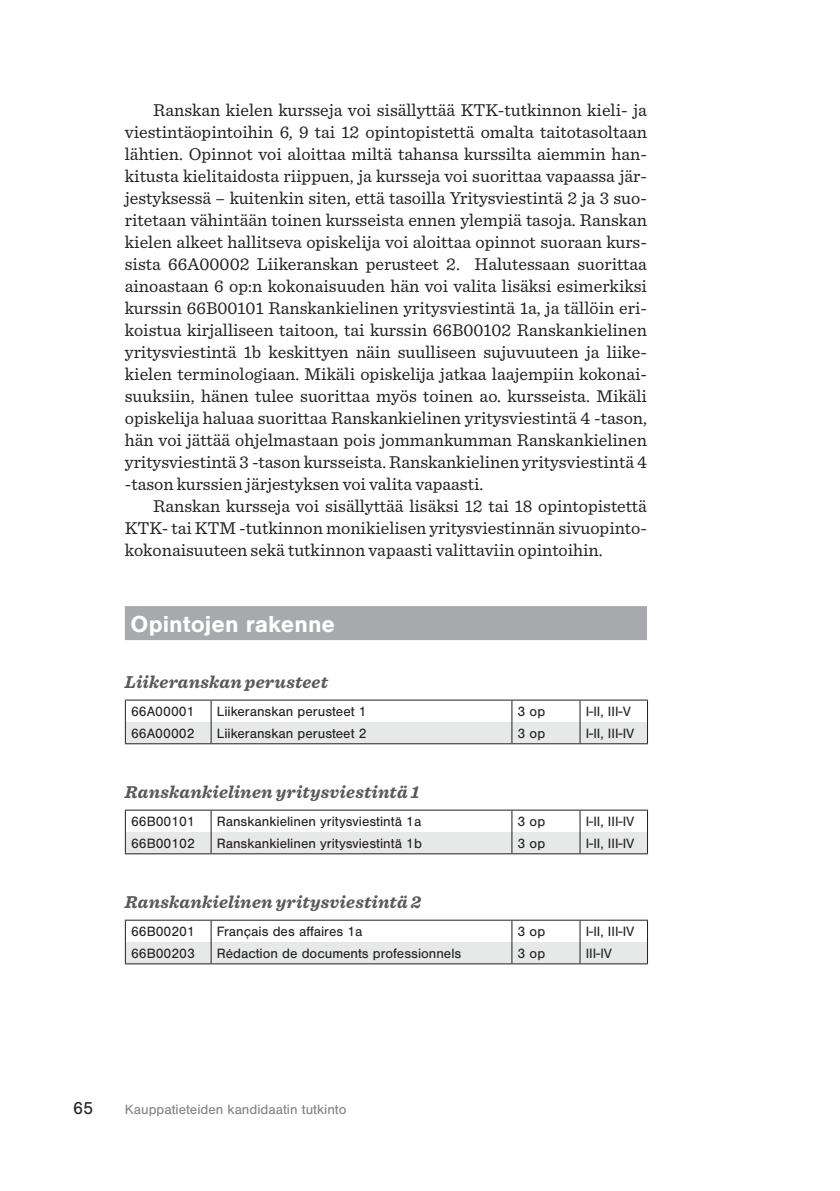
<style>
.page{position:relative;width:840px;height:1191px;background:#fff}
.page>*{position:absolute;margin:0;border:0;box-sizing:border-box;transform-origin:0 0}
.t1{font:700 24px "Nimbus San";color:#fff}
.t2{font:18px/22px "Sentinel";color:#231f20;text-align:justify}
.t3{font:italic 700 18px "Sentinel";letter-spacing:.01em;color:#58595b}
.t4{font:18px "Nimbus San";color:#231f20}
.t5{font:14px "Nimbus San";color:#231f20}
.t6{font:14px "Nimbus San";color:#808285}
</style>
<div class="page">
<div style="left:125px;top:606px;width:521px;height:34px;background:#a7a9ac"></div>
<hr style="left:125px;top:699px;width:86px;height:1px;background:#231f20">
<hr style="left:211px;top:699px;width:300px;height:1px;background:#231f20">
<hr style="left:511px;top:699px;width:68px;height:1px;background:#231f20">
<hr style="left:579px;top:699px;width:68px;height:1px;background:#231f20">
<svg style="left:125px;top:700px;width:522px;height:43px"></svg>
<hr style="left:125px;top:743px;width:86px;height:1px;background:#231f20">
<hr style="left:211px;top:743px;width:300px;height:1px;background:#231f20">
<hr style="left:511px;top:743px;width:68px;height:1px;background:#231f20">
<hr style="left:579px;top:743px;width:68px;height:1px;background:#231f20">
<hr style="left:125px;top:809px;width:86px;height:1px;background:#231f20">
<hr style="left:211px;top:809px;width:300px;height:1px;background:#231f20">
<hr style="left:511px;top:809px;width:68px;height:1px;background:#231f20">
<hr style="left:579px;top:809px;width:68px;height:1px;background:#231f20">
<svg style="left:125px;top:810px;width:522px;height:43px"></svg>
<hr style="left:125px;top:853px;width:86px;height:1px;background:#231f20">
<hr style="left:211px;top:853px;width:300px;height:1px;background:#231f20">
<hr style="left:511px;top:853px;width:68px;height:1px;background:#231f20">
<hr style="left:579px;top:853px;width:68px;height:1px;background:#231f20">
<hr style="left:125px;top:919px;width:86px;height:1px;background:#231f20">
<hr style="left:211px;top:919px;width:300px;height:1px;background:#231f20">
<hr style="left:511px;top:919px;width:68px;height:1px;background:#231f20">
<hr style="left:579px;top:919px;width:68px;height:1px;background:#231f20">
<svg style="left:125px;top:920px;width:522px;height:43px"></svg>
<hr style="left:125px;top:963px;width:86px;height:1px;background:#231f20">
<hr style="left:211px;top:963px;width:300px;height:1px;background:#231f20">
<hr style="left:511px;top:963px;width:68px;height:1px;background:#231f20">
<hr style="left:579px;top:963px;width:68px;height:1px;background:#231f20">
<p class="t2" style="left:125px;top:98px;width:523px;text-indent:28px">Ranskan kielen kursseja voi sisällyttää KTK-tutkinnon kieli- ja viestintäopintoihin 6, 9 tai 12 opintopistettä omalta taitotasoltaan lähtien. Opinnot voi aloittaa miltä tahansa kurssilta aiemmin han&shy;kitusta kielitaidosta riippuen, ja kursseja voi suorittaa vapaassa jär&shy;jestyksessä – kuitenkin siten, että tasoilla Yritysviestintä 2 ja 3 suo&shy;ritetaan vähintään toinen kursseista ennen ylempiä tasoja. Ranskan kielen alkeet hallitseva opiskelija voi aloittaa opinnot suoraan kurs&shy;sista 66A00002 Liikeranskan perusteet 2. Halutessaan suorittaa ainoastaan 6 op:n kokonaisuuden hän voi valita lisäksi esimerkiksi kurssin 66B00101 Ranskankielinen yritysviestintä 1a, ja tällöin eri&shy;koistua kirjalliseen taitoon, tai kurssin 66B00102 Ranskankielinen yritysviestintä 1b keskittyen näin suulliseen sujuvuuteen ja liike&shy;kielen terminologiaan. Mikäli opiskelija jatkaa laajempiin kokonai&shy;suuksiin, hänen tulee suorittaa myös toinen ao. kursseista. Mikäli opiskelija haluaa suorittaa Ranskankielinen yritysviestintä 4 -tason, hän voi jättää ohjelmastaan pois jommankumman Ranskankielinen yritysviestintä 3 -tason kursseista. Ranskankielinen yritysviestintä 4 -tason kurssien järjestyksen voi valita vapaasti.</p>
<p class="t2" style="left:125px;top:494px;width:523px;text-indent:28px">Ranskan kursseja voi sisällyttää lisäksi 12 tai 18 opintopistettä KTK- tai KTM -tutkinnon monikielisen yritysviestinnän sivuopinto&shy;kokonaisuuteen sekä tutkinnon vapaasti valittaviin opintoihin.</p>
<h1 class="t1" style="left:130px;top:610px;width:206px">Opintojen rakenne</h1>
<p class="t3" style="left:125px;top:668px;width:204px">Liikeranskan perusteet</p>
<p class="t5" style="left:131px;top:704px;width:65px">66A00001</p>
<p class="t5" style="left:217px;top:704px;width:151px">Liikeranskan perusteet 1</p>
<p class="t5" style="left:517px;top:704px;width:29px">3 op</p>
<p class="t5" style="left:585px;top:704px;width:47px">I-II, III-V</p>
<p class="t5" style="left:131px;top:726px;width:65px">66A00002</p>
<p class="t5" style="left:217px;top:726px;width:151px">Liikeranskan perusteet 2</p>
<p class="t5" style="left:517px;top:726px;width:29px">3 op</p>
<p class="t5" style="left:585px;top:726px;width:50px">I-II, III-IV</p>
<p class="t3" style="left:125px;top:778px;width:296px">Ranskankielinen yritysviestintä 1</p>
<p class="t5" style="left:131px;top:814px;width:65px">66B00101</p>
<p class="t5" style="left:217px;top:814px;width:206px">Ranskankielinen yritysviestintä 1a</p>
<p class="t5" style="left:517px;top:814px;width:29px">3 op</p>
<p class="t5" style="left:585px;top:814px;width:50px">I-II, III-IV</p>
<p class="t5" style="left:131px;top:836px;width:65px">66B00102</p>
<p class="t5" style="left:217px;top:836px;width:206px">Ranskankielinen yritysviestintä 1b</p>
<p class="t5" style="left:517px;top:836px;width:29px">3 op</p>
<p class="t5" style="left:585px;top:836px;width:50px">I-II, III-IV</p>
<p class="t3" style="left:125px;top:888px;width:298px">Ranskankielinen yritysviestintä 2</p>
<p class="t5" style="left:131px;top:924px;width:65px">66B00201</p>
<p class="t5" style="left:217px;top:924px;width:147px">Français des affaires 1a</p>
<p class="t5" style="left:517px;top:924px;width:29px">3 op</p>
<p class="t5" style="left:585px;top:924px;width:50px">I-II, III-IV</p>
<p class="t5" style="left:131px;top:946px;width:65px">66B00203</p>
<p class="t5" style="left:217px;top:946px;width:246px">Rédaction de documents professionnels</p>
<p class="t5" style="left:517px;top:946px;width:29px">3 op</p>
<p class="t5" style="left:585px;top:946px;width:28px">III-IV</p>
<p class="t4" style="left:73px;top:1098px;width:22px">65</p>
<p class="t6" style="left:125px;top:1101px;width:223px">Kauppatieteiden kandidaatin tutkinto</p>
</div>
